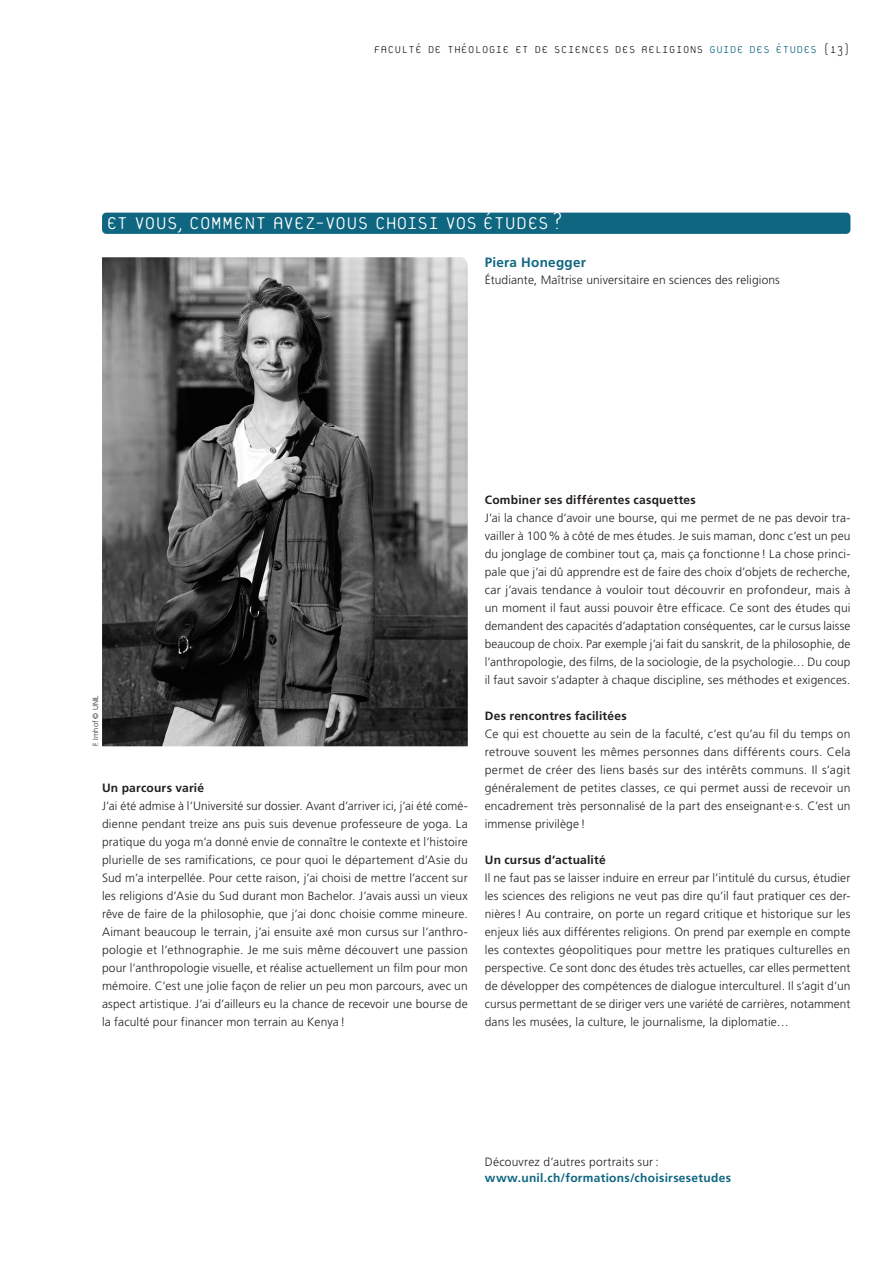
<style>
.page{position:relative;width:893px;height:1263px;background:#fff}
.page>*{position:absolute;margin:0;border:0;box-sizing:border-box;transform-origin:0 0}
.t1{font:100 25.5px "Platelet";letter-spacing:-.035em;color:#fff}
.t2{font:100 15px "Platelet";color:#231f20}
.t3{font:700 13.5px "Frutiger LT Std";letter-spacing:.02em;color:#0f6681}
.TEXTE_COURANT_frutig{font:300 12px/18px "Frutiger LT Std";letter-spacing:.01em;color:#231f20;text-align:justify}
.TEXTE_COURANT_frutig-2{font:700 12px "Frutiger LT Std";letter-spacing:.02em;color:#231f20}
.SOUS-TITRE_2_bold_no{font:700 12px "Frutiger LT Std";letter-spacing:.025em;color:#0f6681}
.t4{font:300 7.5px "Frutiger LT Std";color:#231f20}
.s1{color:#0f6681}
</style>
<div class="page">
<div style="left:102px;top:213px;width:748px;height:21px;background:#0f6681;border-radius:4px"></div>
<img style="left:102px;top:257px;width:366px;height:489px">
<p class="t2" style="left:374px;top:43px;width:478px">FACULTÉ DE THÉOLOGIE ET DE SCIENCES DES RELIGIONS <span class="s1">GUIDE DES ÉTUDES</span> (13)</p>
<p class="t1" style="left:106px;top:212px;width:458px">ET VOUS,COMMENT AVEZ-VOUS CHOISI VOS ÉTUDES?</p>
<p class="t3" style="left:485px;top:255px;width:103px">Piera Honegger</p>
<p class="TEXTE_COURANT_frutig" style="left:485px;top:271px;width:297px">Étudiante, Maîtrise universitaire en sciences des religions</p>
<p class="t4" style="left:91px;top:746px;width:53px;rotate:-90deg">F. Imhof © UNIL</p>
<p class="TEXTE_COURANT_frutig-2" style="left:102px;top:781px;width:104px">Un parcours varié</p>
<p class="TEXTE_COURANT_frutig" style="left:102px;top:797px;width:367px">J’ai été admise à l’Université sur dossier. Avant d’arriver ici, j’ai été comé&shy;dienne pendant treize ans puis suis devenue professeure de yoga. La pratique du yoga m’a donné envie de connaître le contexte et l’histoire plurielle de ses ramifications, ce pour quoi le département d’Asie du Sud m’a interpellée. Pour cette raison, j’ai choisi de mettre l’accent sur les religions d’Asie du Sud durant mon Bachelor. J’avais aussi un vieux rêve de faire de la philosophie, que j’ai donc choisie comme mineure.<br>Aimant beaucoup le terrain, j’ai ensuite axé mon cursus sur l’anthro&shy;pologie et l’ethnographie. Je me suis même découvert une passion pour l’anthropologie visuelle, et réalise actuellement un film pour mon mémoire. C’est une jolie façon de relier un peu mon parcours, avec un aspect artistique. J’ai d’ailleurs eu la chance de recevoir une bourse de la faculté pour financer mon terrain au Kenya !</p>
<p class="TEXTE_COURANT_frutig-2" style="left:485px;top:493px;width:213px">Combiner ses différentes casquettes</p>
<p class="TEXTE_COURANT_frutig" style="left:485px;top:509px;width:367px">J’ai la chance d’avoir une bourse, qui me permet de ne pas devoir tra&shy;vailler à 100% à côté de mes études. Je suis maman, donc c’est un peu du jonglage de combiner tout ça, mais ça fonctionne ! La chose princi&shy;pale que j’ai dû apprendre est de faire des choix d’objets de recherche, car j’avais tendance à vouloir tout découvrir en profondeur, mais à un moment il faut aussi pouvoir être efficace. Ce sont des études qui demandent des capacités d’adaptation conséquentes, car le cursus laisse beaucoup de choix. Par exemple j’ai fait du sanskrit, de la philosophie, de l’anthropologie, des films, de la sociologie, de la psychologie… Du coup il faut savoir s’adapter à chaque discipline, ses méthodes et exigences.</p>
<p class="TEXTE_COURANT_frutig-2" style="left:485px;top:709px;width:143px">Des rencontres facilitées</p>
<p class="TEXTE_COURANT_frutig" style="left:485px;top:725px;width:367px">Ce qui est chouette au sein de la faculté, c’est qu’au fil du temps on retrouve souvent les mêmes personnes dans différents cours. Cela permet de créer des liens basés sur des intérêts communs. Il s’agit généralement de petites classes, ce qui permet aussi de recevoir un encadrement très personnalisé de la part des enseignant·e·s. C’est un immense privilège !</p>
<p class="TEXTE_COURANT_frutig-2" style="left:485px;top:853px;width:122px">Un cursus d’actualité</p>
<p class="TEXTE_COURANT_frutig" style="left:485px;top:869px;width:367px">Il ne faut pas se laisser induire en erreur par l’intitulé du cursus, étudier les sciences des religions ne veut pas dire qu’il faut pratiquer ces der&shy;nières! Au contraire, on porte un regard critique et historique sur les enjeux liés aux différentes religions. On prend par exemple en compte les contextes géopolitiques pour mettre les pratiques culturelles en perspective. Ce sont donc des études très actuelles, car elles permettent de développer des compétences de dialogue interculturel. Il s’agit d’un cursus permettant de se diriger vers une variété de carrières, notamment dans les musées, la culture, le journalisme, la diplomatie…</p>
<p class="TEXTE_COURANT_frutig" style="left:485px;top:1153px;width:176px">Découvrez d’autres portraits sur :</p>
<p class="SOUS-TITRE_2_bold_no" style="left:485px;top:1171px;width:248px">www.unil.ch/formations/choisirsesetudes</p>
</div>
